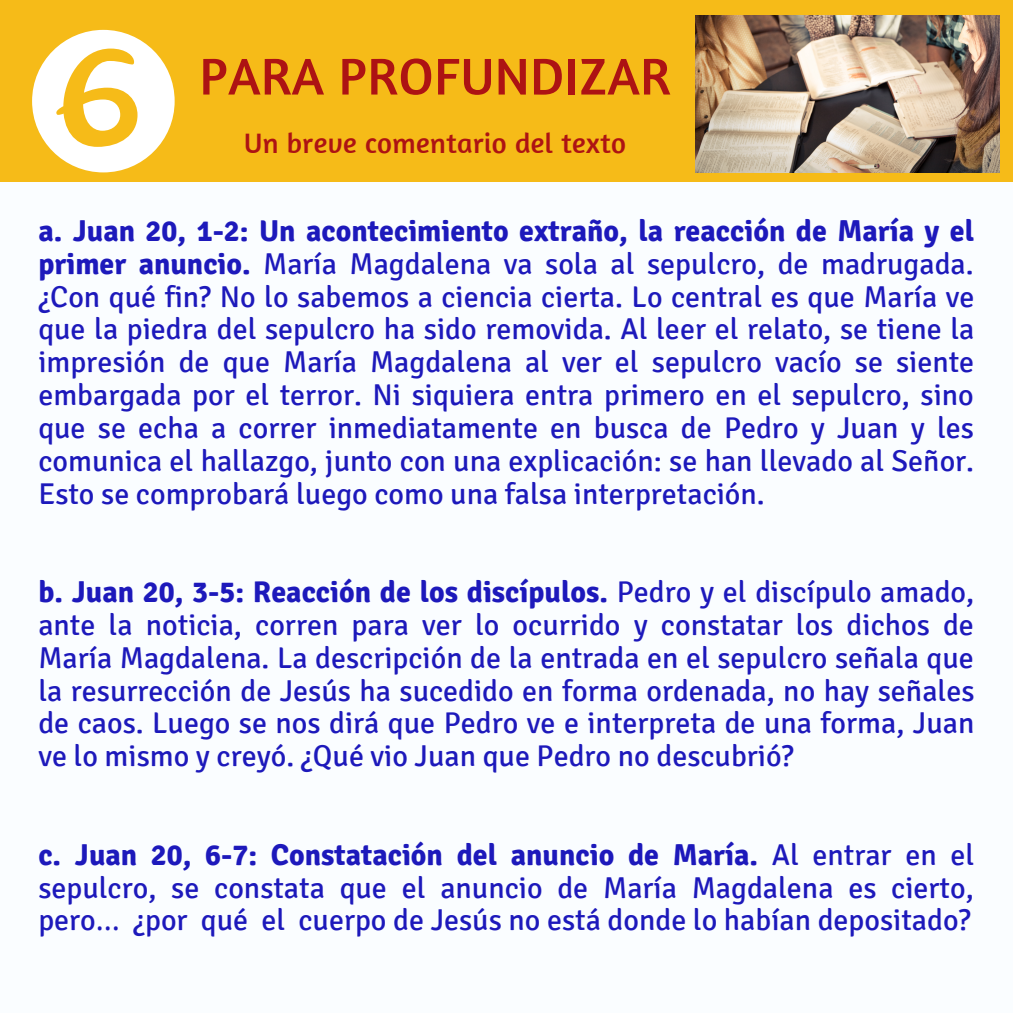
<style>
.page{position:relative;width:1013px;height:1013px;background:#fff}
.page>*{position:absolute;margin:0;border:0;box-sizing:border-box;transform-origin:0 0}
.t1{font:52.5px "Amaranth";letter-spacing:.015em;color:#ad1313}
.t2{font:30px/32.8px "Signika";color:#1d19bb;text-align:justify}
.t3{font:28.75px "Amaranth";letter-spacing:.015em;color:#ad1313}
.s1{font-weight:700}
.s2{font-family:"Noto Sans Gurmukhi"}
</style>
<div class="page">
<div style="left:0;top:0;width:1012px;height:1012px;background:#f6bb18"></div>
<div style="left:0;top:183px;width:1012px;height:829px;background:#fafdff"></div>
<svg style="left:32px;top:30px;width:143px;height:142px"></svg>
<img style="left:695px;top:15px;width:304px;height:158px">
<p class="t1" style="left:200px;top:43px;width:472px">PARA PROFUNDIZAR</p>
<p class="t3" style="left:244px;top:125px;width:383px">Un breve comentario del texto</p>
<p class="t2" style="left:38px;top:215px;width:937px"><span class="s1">a. Juan 20, 1-2: Un acontecimiento extraño, la reacción de María y el primer anuncio.</span> María Magdalena va sola al sepulcro, de madrugada. ¿Con qué fin? No lo sabemos a ciencia cierta. Lo central es que María ve que la piedra del sepulcro ha sido removida. Al leer el relato, se tiene la impresión de que María Magdalena al ver el sepulcro vacío se siente embargada por el terror. Ni siquiera entra primero en el sepulcro, sino que se echa a correr inmediatamente en busca de Pedro y Juan y les comunica el hallazgo, junto con una explicación: se han llevado al Señor.<br>Esto se comprobará luego como una falsa interpretación.</p>
<p class="t2" style="left:38px;top:576px;width:937px"><span class="s1">b. Juan 20, 3-5: Reacción de los discípulos.</span> Pedro y el discípulo amado, ante la noticia, corren para ver lo ocurrido y constatar los dichos de María Magdalena. La descripción de la entrada en el sepulcro señala que la resurrección de Jesús ha sucedido en forma ordenada, no hay señales de caos. Luego se nos dirá que Pedro ve e interpreta de una forma, Juan ve lo mismo y creyó. ¿Qué vio Juan que Pedro no descubrió?</p>
<p class="t2" style="left:38px;top:838px;width:937px"><span class="s1">c. Juan 20, 6-7: Constatación del anuncio de María.</span> Al entrar en el sepulcro, se constata que el anuncio de María Magdalena es cierto, pero<span class="s2">…</span> ¿por qué el cuerpo de Jesús no está donde lo habían depositado?</p>
</div>
